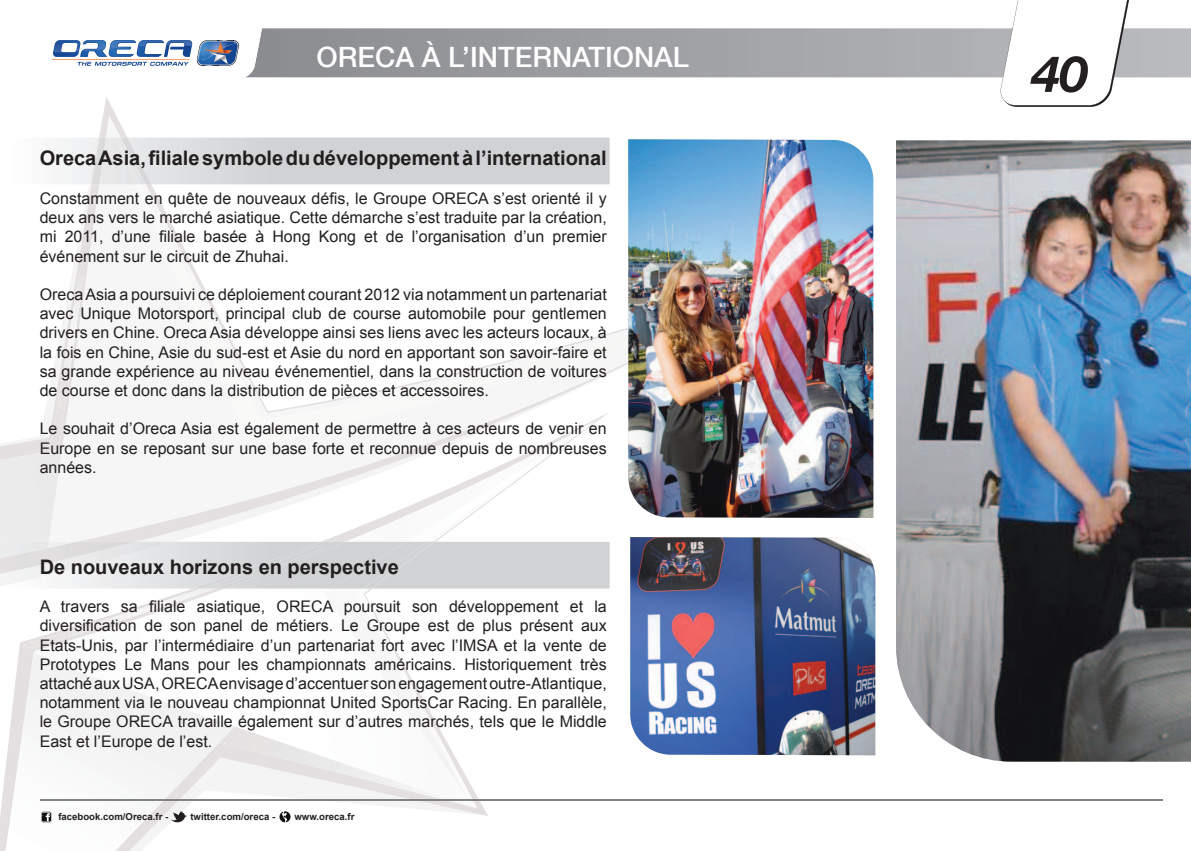
<style>
.page{position:relative;width:1191px;height:851px;background:#fff}
.page>*{position:absolute;margin:0;border:0;box-sizing:border-box;transform-origin:0 0}
.t1{font:italic 700 50px "Helvetica Neue";color:#231f20}
.t2{font:500 28px "Helvetica Neue";color:#fff}
.t3{font:700 20px "Arial";color:#231f20}
.t4{font:16px/19.2px "Arial";color:#231f20;text-align:justify}
.t5{font:700 9.6px "Arial";color:#231f20}
</style>
<div class="page">
<svg style="left:6px;top:671px;width:180px;height:179px"></svg>
<svg style="left:34px;top:671px;width:564px;height:136px"></svg>
<svg style="left:324px;top:671px;width:230px;height:125px"></svg>
<img style="left:113px;top:131px;width:515px;height:243px">
<img style="left:896px;top:140px;width:295px;height:621px">
<img style="left:630px;top:537px;width:245px;height:218px">
<img style="left:628px;top:139px;width:245px;height:379px">
<svg style="left:60px;top:137px;width:549px;height:47px;background:#d6d7d9"></svg>
<img style="left:115px;top:137px;width:25px;height:47px">
<svg style="left:0;top:253px;width:609px;height:418px"></svg>
<img style="left:225px;top:541px;width:208px;height:47px">
<div style="left:331px;top:541px;width:96px;height:47px;background:#d1d2d4"></div>
<div style="left:202px;top:546px;width:122px;height:42px;background:#d3d4d6"></div>
<svg style="left:262px;top:28px;width:929px;height:49px;background:#a0a1a4"></svg>
<svg style="left:999px;top:0;width:135px;height:107px"></svg>
<svg style="left:51px;top:30px;width:211px;height:48px"></svg>
<img style="left:138px;top:41px;width:25px;height:5px">
<img style="left:110px;top:41px;width:25px;height:8px">
<img style="left:167px;top:41px;width:25px;height:5px">
<img style="left:54px;top:42px;width:26px;height:10px">
<svg style="left:171px;top:811px;width:16px;height:12px"></svg>
<svg style="left:219px;top:726px;width:258px;height:96px"></svg>
<svg style="left:41px;top:811px;width:11px;height:11px"></svg>
<hr style="left:40px;top:799px;width:1122px;height:1px;background:#808285">
<h2 class="t2" style="left:316px;top:40px;width:374px">ORECA À L’INTERNATIONAL</h2>
<p class="t3" style="left:40px;top:145px;width:568px">Oreca Asia, filiale symbole du développement à l’international</p>
<p class="t4" style="left:40px;top:189px;width:568px">Constamment en quête de nouveaux défis, le Groupe ORECA s’est orienté il y deux ans vers le marché asiatique. Cette démarche s’est traduite par la création, mi 2011, d’une filiale basée à Hong Kong et de l’organisation d’un premier événement sur le circuit de Zhuhai.</p>
<p class="t4" style="left:40px;top:285px;width:568px">Oreca Asia a poursuivi ce déploiement courant 2012 via notamment un partenariat avec Unique Motorsport, principal club de course automobile pour gentlemen drivers en Chine. Oreca Asia développe ainsi ses liens avec les acteurs locaux, à la fois en Chine, Asie du sud-est et Asie du nord en apportant son savoir-faire et sa grande expérience au niveau événementiel, dans la construction de voitures de course et donc dans la distribution de pièces et accessoires.</p>
<p class="t4" style="left:40px;top:419px;width:568px">Le souhait d’Oreca Asia est également de permettre à ces acteurs de venir en Europe en se reposant sur une base forte et reconnue depuis de nombreuses années.</p>
<p class="t3" style="left:40px;top:553px;width:360px">De nouveaux horizons en perspective</p>
<p class="t4" style="left:40px;top:597px;width:568px">A travers sa filiale asiatique, ORECA poursuit son développement et la diversification de son panel de métiers. Le Groupe est de plus présent aux Etats-Unis, par l’intermédiaire d’un partenariat fort avec l’IMSA et la vente de Prototypes Le Mans pour les championnats américains. Historiquement très attaché aux USA, ORECA envisage d’accentuer son engagement outre-Atlantique, notamment via le nouveau championnat United SportsCar Racing. En parallèle, le Groupe ORECA travaille également sur d’autres marchés, tels que le Middle East et l’Europe de l’est.</p>
<p class="t5" style="left:58px;top:810px;width:111px">facebook.com/Oreca.fr -</p>
<p class="t5" style="left:190px;top:810px;width:86px">twitter.com/oreca -</p>
<p class="t5" style="left:294px;top:810px;width:61px">www.oreca.fr</p>
<h1 class="t1" style="left:1032px;top:43px;width:57px">40</h1>
</div>
